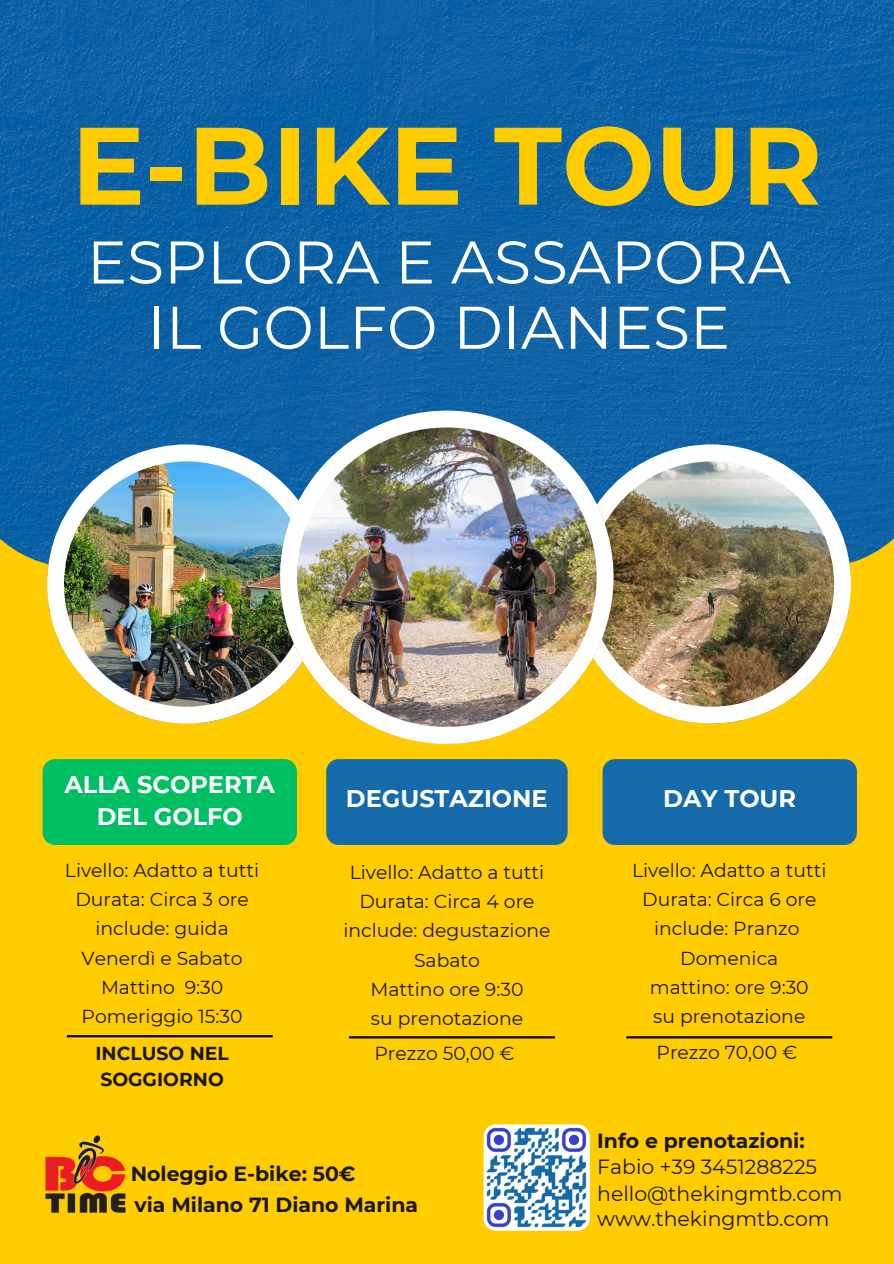
<style>
.page{position:relative;width:894px;height:1264px;background:#fff}
.page>*{position:absolute;margin:0;border:0;box-sizing:border-box;transform-origin:0 0}
.t1{font:700 109.95px "Montserrat";color:#fc0}
.t2{font:60px/65.2px "Montserrat";color:#fff;text-align:center}
.t3{font:700 24px/32.7px "Montserrat";color:#fff;text-align:center}
.t4{font:700 20.4px "Montserrat";color:#1b1706}
.t5{font:20.4px "Montserrat";color:#1b1706}
.t6{font:18.75px "Montserrat";color:#1b1706}
.t7{font:700 18.75px/25.8px "Montserrat";color:#1b1706}
</style>
<div class="page">
<div style="left:0;top:0;width:893px;height:1263px;background:#fc0"></div>
<img style="left:0;top:0;width:893px;height:564px">
<div style="left:43px;top:759px;width:254px;height:86px;background:#00bf63;border-radius:12px"></div>
<div style="left:326px;top:759px;width:241px;height:86px;background:#166aaa;border-radius:12px"></div>
<div style="left:602px;top:759px;width:254px;height:86px;background:#166aaa;border-radius:12px"></div>
<hr style="left:67px;top:1035px;width:206px;height:2px;background:#000">
<hr style="left:349px;top:1036px;width:205px;height:2px;background:#000">
<hr style="left:626px;top:1036px;width:206px;height:2px;background:#000">
<img style="left:47px;top:444px;width:233px;height:279px">
<img style="left:613px;top:444px;width:237px;height:279px">
<img style="left:280px;top:410px;width:333px;height:333px">
<img style="left:483px;top:1124px;width:106px;height:106px;border-radius:12px">
<img style="left:45px;top:1135px;width:81px;height:78px">
<p class="t1" style="left:71px;top:98px;width:752px">E-BIKE TOUR</p>
<p class="t2" style="left:87px;top:229px;width:705px">ESPLORA E ASSAPORA<br>IL GOLFO DIANESE</p>
<p class="t3" style="left:65px;top:767px;width:212px">ALLA SCOPERTA<br>DEL GOLFO</p>
<p class="t6" style="left:65px;top:858px;width:196px">Livello: Adatto a tutti</p>
<p class="t6" style="left:75px;top:887px;width:175px">Durata: Circa 3 ore</p>
<p class="t6" style="left:95px;top:917px;width:135px">include: guida</p>
<p class="t6" style="left:82px;top:946px;width:162px">Venerdì e Sabato</p>
<p class="t6" style="left:101px;top:975px;width:124px">Mattino 9:30</p>
<p class="t6" style="left:81px;top:1004px;width:162px">Pomeriggio 15:30</p>
<p class="t7" style="left:95px;top:1040px;width:135px">INCLUSO NEL<br>SOGGIORNO</p>
<p class="t3" style="left:346px;top:782px;width:203px">DEGUSTAZIONE</p>
<p class="t6" style="left:350px;top:860px;width:196px">Livello: Adatto a tutti</p>
<h1 class="t6" style="left:359px;top:890px;width:176px">Durata: Circa 4 ore</h1>
<h2 class="t6" style="left:343px;top:919px;width:208px">include: degustazione</h2>
<p class="t6" style="left:414px;top:948px;width:67px">Sabato</p>
<p class="t6" style="left:370px;top:977px;width:154px">Mattino ore 9:30</p>
<p class="t6" style="left:371px;top:1007px;width:153px">su prenotazione</p>
<h3 class="t6" style="left:374px;top:1041px;width:142px">Prezzo 50,00 €</h3>
<p class="t4" style="left:131px;top:1161px;width:226px">Noleggio E-bike: 50€</p>
<p class="t4" style="left:135px;top:1192px;width:285px">via Milano 71 Diano Marina</p>
<p class="t3" style="left:663px;top:782px;width:134px">DAY TOUR</p>
<h3 class="t6" style="left:632px;top:858px;width:196px">Livello: Adatto a tutti</h3>
<h3 class="t6" style="left:642px;top:887px;width:175px">Durata: Circa 6 ore</h3>
<p class="t6" style="left:654px;top:917px;width:147px">include: Pranzo</p>
<p class="t6" style="left:680px;top:946px;width:99px">Domenica</p>
<p class="t6" style="left:649px;top:975px;width:160px">mattino: ore 9:30</p>
<p class="t6" style="left:653px;top:1004px;width:153px">su prenotazione</p>
<p class="t6" style="left:656px;top:1040px;width:142px">Prezzo 70,00 €</p>
<h5 class="t4" style="left:597px;top:1128px;width:209px">Info e prenotazioni:</h5>
<p class="t5" style="left:597px;top:1153px;width:221px">Fabio +39 3451288225</p>
<p class="t5" style="left:597px;top:1206px;width:234px">www.thekingmtb.com</p>
<p class="t5" style="left:597px;top:1180px;width:247px">hello@thekingmtb.com</p>
</div>
